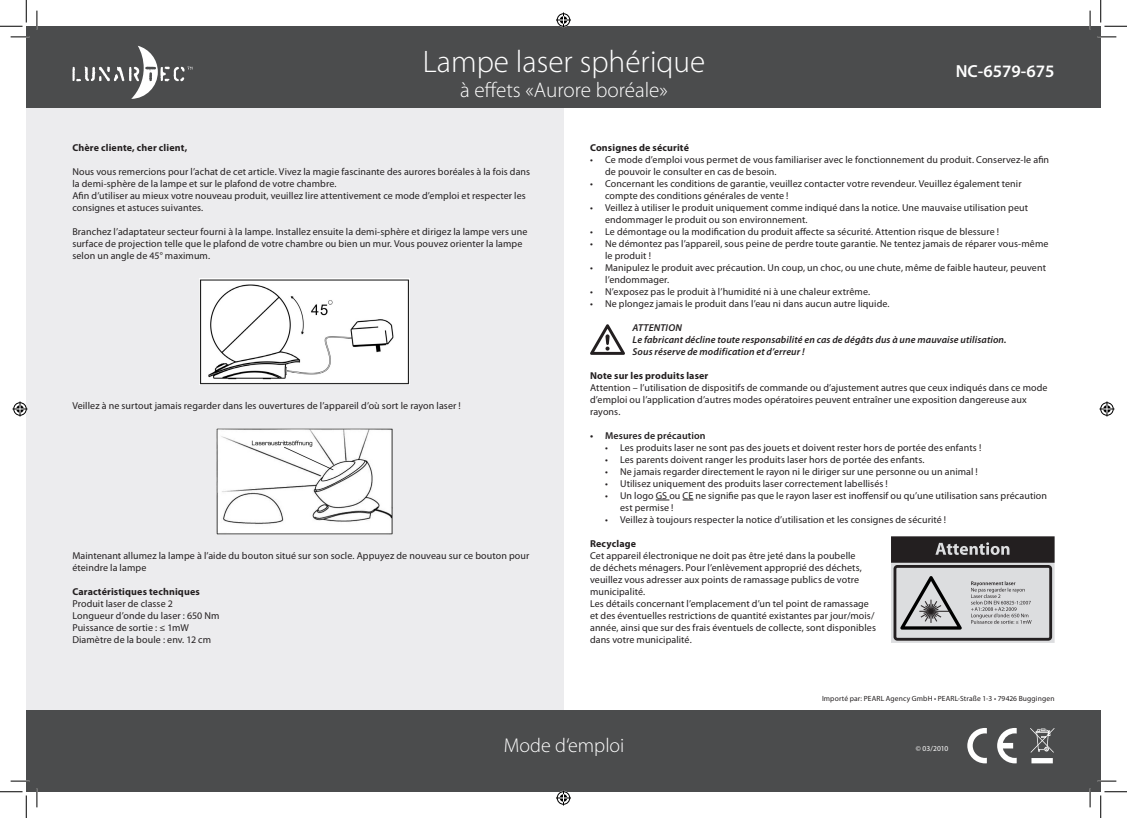
<style>
.page{position:relative;width:1127px;height:818px;background:#fff}
.page>*{position:absolute;margin:0;border:0;box-sizing:border-box;transform-origin:0 0}
.t1{font:300 31.25px "Myriad Pro";color:#fff}
.t2{font:300 21.25px "Myriad Pro";color:#fff}
.t3{font:300 20px "Myriad Pro";color:#fff}
.t4{font:600 17.5px "Myriad Pro";color:#fff}
.t5{font:10px/12px "Myriad Pro";letter-spacing:.01em;color:#231f20}
.t6{font:italic 600 10px/12px "Myriad Pro";letter-spacing:.015em;color:#231f20}
.t7{font:700 10px "Myriad Pro";letter-spacing:.015em;color:#231f20}
.t8{font:600 10px "Myriad Pro";letter-spacing:.015em;color:#231f20}
.t9{font:7.5px "Myriad Pro";letter-spacing:.02em;color:#231f20}
.t10{font:7.5px "Myriad Pro";letter-spacing:-.01em;color:#fff}
</style>
<div class="page">
<div style="left:26px;top:26px;width:537px;height:766px;background:#ececee"></div>
<div style="left:26px;top:26px;width:1074px;height:82px;background:#4b4c4d"></div>
<div style="left:26px;top:710px;width:1074px;height:82px;background:#4b4c4d"></div>
<svg style="left:967px;top:728px;width:19px;height:35px"></svg>
<svg style="left:997px;top:728px;width:19px;height:35px"></svg>
<svg style="left:1030px;top:728px;width:24px;height:25px"></svg>
<svg style="left:1035px;top:728px;width:15px;height:24px"></svg>
<div style="left:1031px;top:758px;width:21px;height:5px;background:#fff"></div>
<img style="left:199px;top:279px;width:210px;height:106px">
<img style="left:216px;top:429px;width:177px;height:106px">
<svg style="left:655px;top:500px;width:14px;height:1px"></svg>
<svg style="left:590px;top:324px;width:34px;height:31px"></svg>
<svg style="left:72px;top:46px;width:120px;height:53px"></svg>
<div style="left:890px;top:563px;width:164px;height:80px;background:linear-gradient(to bottom,#d2d3d5,#d3d4d6)"></div>
<svg style="left:893px;top:565px;width:158px;height:76px;background:#b6b6b8"></svg>
<div style="left:890px;top:536px;width:164px;height:27px;background:#231f20"></div>
<svg style="left:935px;top:542px;width:74px;height:13px"></svg>
<svg style="left:11px;top:36px;width:18px;height:2px"></svg>
<svg style="left:1097px;top:36px;width:18px;height:2px"></svg>
<svg style="left:11px;top:780px;width:18px;height:2px"></svg>
<svg style="left:1097px;top:780px;width:18px;height:2px"></svg>
<svg style="left:36px;top:11px;width:2px;height:18px"></svg>
<svg style="left:36px;top:788px;width:2px;height:19px"></svg>
<svg style="left:1089px;top:11px;width:1px;height:18px"></svg>
<svg style="left:1089px;top:788px;width:1px;height:19px"></svg>
<svg style="left:0;top:0;width:27px;height:27px"></svg>
<svg style="left:0;top:791px;width:27px;height:27px"></svg>
<svg style="left:1100px;top:0;width:26px;height:27px"></svg>
<svg style="left:1100px;top:791px;width:26px;height:27px"></svg>
<svg style="left:556px;top:13px;width:15px;height:15px"></svg>
<svg style="left:556px;top:790px;width:15px;height:15px"></svg>
<svg style="left:13px;top:401px;width:15px;height:15px"></svg>
<svg style="left:1099px;top:401px;width:15px;height:15px"></svg>
<h1 class="t1" style="left:423px;top:44px;width:284px">Lampe laser sphérique</h1>
<h2 class="t2" style="left:460px;top:78px;width:209px">à effets «Aurore boréale»</h2>
<h3 class="t4" style="left:955px;top:61px;width:100px">NC-6579-675</h3>
<p class="t7" style="left:72px;top:142px;width:116px">Chère cliente, cher client,</p>
<p class="t5" style="left:72px;top:166px;width:459px">Nous vous remercions pour l’achat de cet article. Vivez la magie fascinante des aurores boréales à la fois dans la demi-sphère de la lampe et sur le plafond de votre chambre.<br>Afin d’utiliser au mieux votre nouveau produit, veuillez lire attentivement ce mode d’emploi et respecter les consignes et astuces suivantes.</p>
<p class="t5" style="left:72px;top:226px;width:456px">Branchez l’adaptateur secteur fourni à la lampe. Installez ensuite la demi-sphère et dirigez la lampe vers une surface de projection telle que le plafond de votre chambre ou bien un mur. Vous pouvez orienter la lampe selon un angle de 45° maximum.</p>
<p class="t5" style="left:72px;top:400px;width:390px">Veillez à ne surtout jamais regarder dans les ouvertures de l’appareil d’où sort le rayon laser !</p>
<p class="t5" style="left:72px;top:550px;width:458px">Maintenant allumez la lampe à l’aide du bouton situé sur son socle. Appuyez de nouveau sur ce bouton pour éteindre la lampe</p>
<p class="t7" style="left:72px;top:586px;width:129px">Caractéristiques techniques</p>
<p class="t5" style="left:72px;top:598px;width:149px">Produit laser de classe 2<br>Longueur d’onde du laser : 650 Nm<br>Puissance de sortie : ≤ 1mW<br>Diamètre de la boule : env. 12 cm</p>
<p class="t7" style="left:590px;top:142px;width:100px">Consignes de sécurité</p>
<p class="t5" style="left:605px;top:154px;width:445px">Ce mode d’emploi vous permet de vous familiariser avec le fonctionnement du produit. Conservez-le afin de pouvoir le consulter en cas de besoin.<br>Concernant les conditions de garantie, veuillez contacter votre revendeur. Veuillez également tenir compte des conditions générales de vente !<br>Veillez à utiliser le produit uniquement comme indiqué dans la notice. Une mauvaise utilisation peut endommager le produit ou son environnement.<br>Le démontage ou la modification du produit affecte sa sécurité. Attention risque de blessure !<br>Ne démontez pas l’appareil, sous peine de perdre toute garantie. Ne tentez jamais de réparer vous-même le produit !<br>Manipulez le produit avec précaution. Un coup, un choc, ou une chute, même de faible hauteur, peuvent l’endommager.<br>N’exposez pas le produit à l’humidité ni à une chaleur extrême.<br>Ne plongez jamais le produit dans l’eau ni dans aucun autre liquide.</p>
<p class="t6" style="left:632px;top:322px;width:375px">ATTENTION<br>Le fabricant décline toute responsabilité en cas de dégâts dus à une mauvaise utilisation.<br>Sous réserve de modification et d’erreur !</p>
<p class="t7" style="left:590px;top:370px;width:120px">Note sur les produits laser</p>
<p class="t5" style="left:590px;top:382px;width:459px">Attention – l’utilisation de dispositifs de commande ou d’ajustement autres que ceux indiqués dans ce mode d’emploi ou l’application d’autres modes opératoires peuvent entraîner une exposition dangereuse aux rayons.</p>
<p class="t8" style="left:605px;top:430px;width:102px">Mesures de précaution</p>
<p class="t5" style="left:620px;top:442px;width:428px">Les produits laser ne sont pas des jouets et doivent rester hors de portée des enfants !<br>Les parents doivent ranger les produits laser hors de portée des enfants.<br>Ne jamais regarder directement le rayon ni le diriger sur une personne ou un animal !<br>Utilisez uniquement des produits laser correctement labellisés !<br>Un logo GS ou CE ne signifie pas que le rayon laser est inoffensif ou qu’une utilisation sans précaution est permise !<br>Veillez à toujours respecter la notice d’utilisation et les consignes de sécurité !</p>
<p class="t7" style="left:590px;top:538px;width:47px">Recyclage</p>
<p class="t5" style="left:590px;top:550px;width:287px">Cet appareil électronique ne doit pas être jeté dans la poubelle<br>de déchets ménagers. Pour l’enlèvement approprié des déchets, veuillez vous adresser aux points de ramassage publics de votre municipalité.<br>Les détails concernant l’emplacement d’un tel point de ramassage et des éventuelles restrictions de quantité existantes par jour/mois/ année, ainsi que sur des frais éventuels de collecte, sont disponibles dans votre municipalité.</p>
<p class="t5" style="left:590px;top:154px;width:4px">•</p>
<p class="t5" style="left:590px;top:178px;width:4px">•</p>
<p class="t5" style="left:590px;top:202px;width:4px">•</p>
<p class="t5" style="left:590px;top:226px;width:4px">• •</p>
<p class="t5" style="left:590px;top:262px;width:4px">•</p>
<p class="t5" style="left:590px;top:286px;width:4px">• •</p>
<p class="t8" style="left:590px;top:430px;width:5px">•</p>
<p class="t5" style="left:605px;top:442px;width:4px;text-align:justify">• • • • •</p>
<p class="t5" style="left:605px;top:514px;width:4px">•</p>
<p class="t9" style="left:821px;top:695px;width:234px">Importé par: PEARL Agency GmbH • PEARL-Straße 1-3 • 79426 Buggingen</p>
<h3 class="t3" style="left:503px;top:734px;width:122px">Mode d‘emploi</h3>
<p class="t10" style="left:915px;top:744px;width:34px">© 03/2010</p>
</div>
